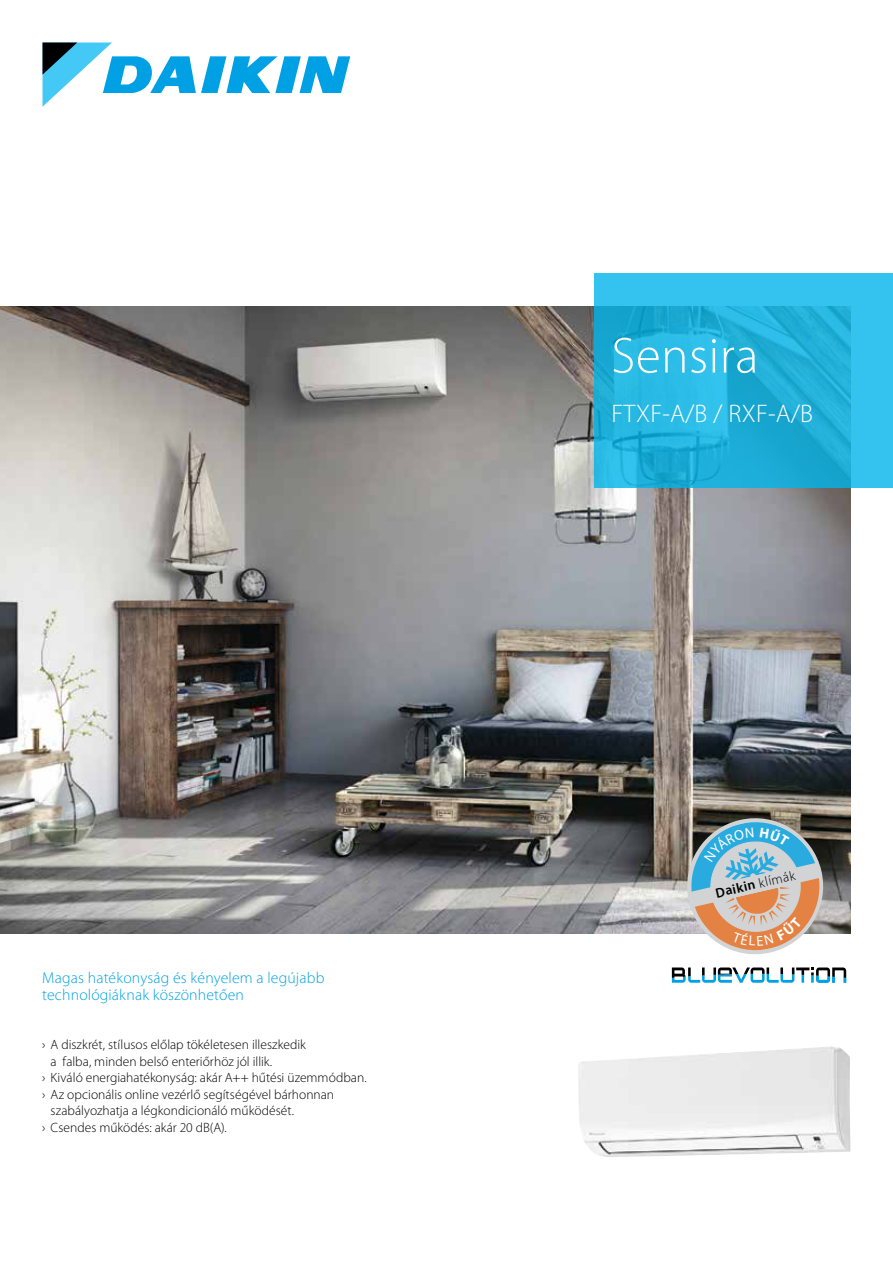
<style>
.page{position:relative;width:893px;height:1263px;background:#fff}
.page>*{position:absolute;margin:0;border:0;box-sizing:border-box;transform-origin:0 0}
.t1{font:300 51px "Myriad Pro";letter-spacing:.01em;color:#fff}
.t2{font:300 25.5px "Myriad Pro";letter-spacing:.01em;color:#fff}
.t3{font:300 15.75px/16.5px "Myriad Pro";letter-spacing:.01em;color:#00a1e4}
.t4{font:600 13.65px "Myriad Pro";color:#000}
.t5{font:300 13.5px "Myriad Pro";color:#000}
.s1{font-weight:300}
</style>
<div class="page">
<img style="left:0;top:307px;width:850px;height:627px">
<svg style="left:43px;top:43px;width:307px;height:63px"></svg>
<svg style="left:594px;top:274px;width:299px;height:214px;background:#25b5df"></svg>
<svg style="left:672px;top:967px;width:174px;height:16px"></svg>
<img style="left:578px;top:1046px;width:272px;height:111px">
<svg style="left:680px;top:811px;width:150px;height:144px;background:#a4a7a3"></svg>
<p class="t3" style="left:42px;top:969px;width:284px">Magas hatékonyság és kényelem a legújabb technológiáknak köszönhetően</p>
<p class="t5" style="left:42px;top:1036px;width:265px">› A diszkrét, stílusos előlap tökéletesen illeszkedik</p>
<p class="t5" style="left:51px;top:1053px;width:223px">a falba, minden belső enteriőrhöz jól illik.</p>
<p class="t5" style="left:42px;top:1069px;width:326px">› Kiváló energiahatékonyság: akár A++ hűtési üzemmódban.</p>
<p class="t5" style="left:42px;top:1086px;width:294px">› Az opcionális online vezérlő segítségével bárhonnan</p>
<p class="t5" style="left:51px;top:1102px;width:245px">szabályozhatja a légkondicionáló működését.</p>
<p class="t5" style="left:42px;top:1119px;width:186px">› Csendes működés: akár 20 dB(A).</p>
<h1 class="t1" style="left:611px;top:325px;width:148px">Sensira</h1>
<h2 class="t2" style="left:611px;top:398px;width:203px">FTXF-A/B / RXF-A/B</h2>
<p class="t4" style="left:714px;top:885px;width:83px;rotate:-13deg">Daikin <span class="s1">klímák</span></p>
</div>
